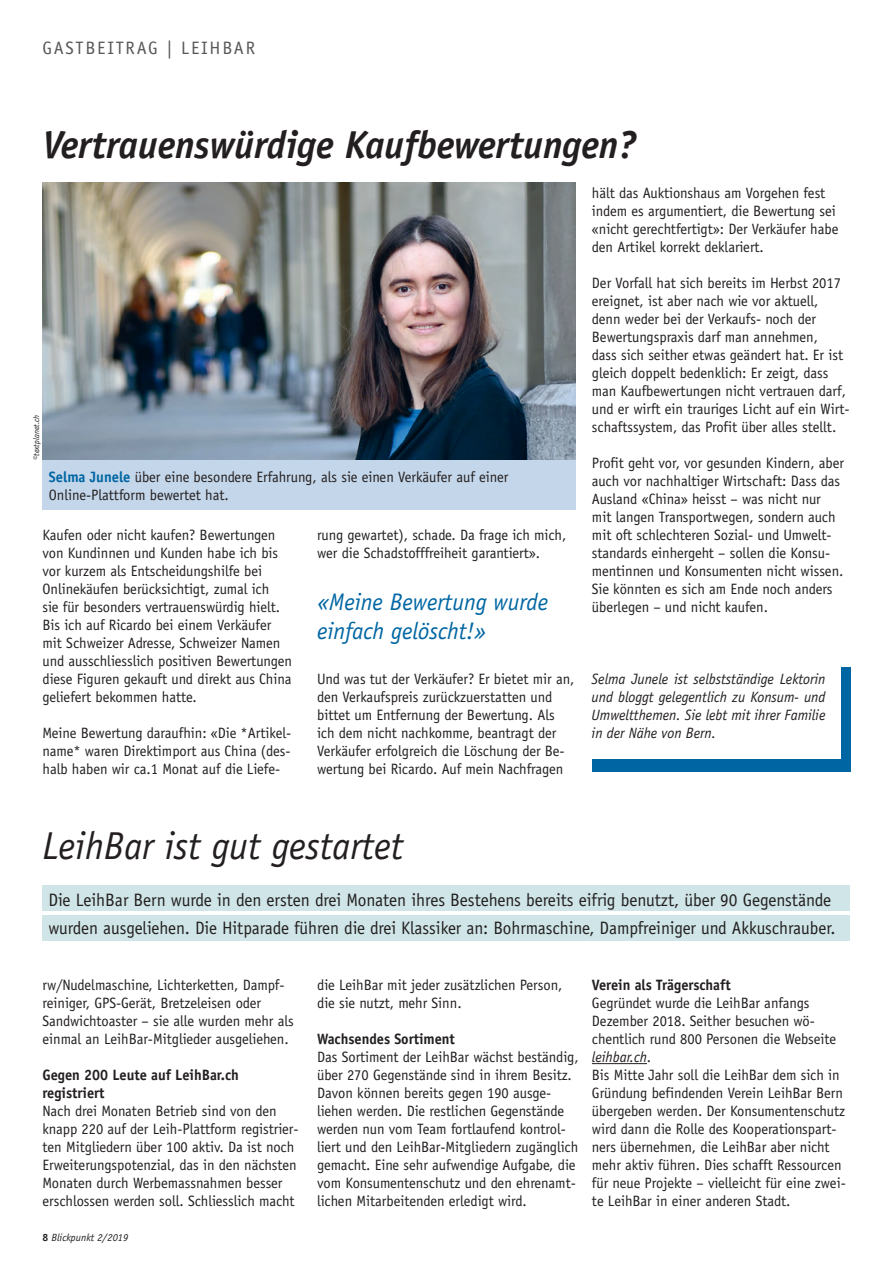
<style>
.page{position:relative;width:893px;height:1263px;background:#fff}
.page>*{position:absolute;margin:0;border:0;box-sizing:border-box;transform-origin:0 0}
.t1{font:italic 700 39px "Officina Sans";color:#231f20}
.t2{font:italic 39px "Officina Sans";color:#231f20}
.t3{font:italic 24px/28.8px "Officina Sans";color:#0066a3}
.t4{font:18px/28.5px "Officina Sans";letter-spacing:-.005em;color:#231f20}
.t5{font:18px "Officina Sans";letter-spacing:.1em;color:#57585a}
.t6{font:15px/18px "Officina Sans";letter-spacing:-.005em;color:#231f20}
.t7{font:italic 15px/18px "Officina Sans";letter-spacing:-.005em;color:#231f20;text-align:justify}
.t8{font:700 15px/18px "Officina Sans";color:#231f20;scale:.96 1}
.t9{font:italic 10.5px "Officina Sans";color:#231f20}
.t10{font:italic 8.25px "Officina Sans";letter-spacing:-.005em;color:#231f20}
.s1{font-weight:700;color:#0066a3}
.s2{font-weight:700;font-style:normal}
.s3{font-style:italic}
</style>
<div class="page">
<div style="left:42px;top:885px;width:808px;height:26px;background:#cfe5e7"></div>
<div style="left:42px;top:915px;width:808px;height:26px;background:#cfe5e7"></div>
<img style="left:43px;top:183px;width:533px;height:277px">
<div style="left:43px;top:460px;width:533px;height:50px;background:#c4d6e9"></div>
<hr style="left:592px;top:1063px;width:55px;height:1px;background:#231f20">
<div style="left:841px;top:668px;width:9px;height:104px;background:#0066a3"></div>
<div style="left:592px;top:759px;width:258px;height:13px;background:#0066a3"></div>
<p class="t5" style="left:43px;top:40px;width:214px">GASTBEITRAG | LEIHBAR</p>
<h1 class="t1" style="left:43px;top:130px;width:595px">Vertrauenswürdige Kaufbewertungen?</h1>
<p class="t10" style="left:33px;top:460px;width:47px;rotate:-90deg">©textplanet.ch</p>
<p class="t6" style="left:49px;top:469px;width:461px"><span class="s1">Selma Junele</span> über eine besondere Erfahrung, als sie einen Verkäufer auf einer<br>Online-Plattform bewertet hat.</p>
<p class="t6" style="left:43px;top:527px;width:251px">Kaufen oder nicht kaufen? Bewertungen von Kundinnen und Kunden habe ich bis vor kurzem als Entscheidungshilfe bei Onlinekäufen berücksichtigt, zumal ich<br>sie für besonders vertrauenswürdig hielt.<br>Bis ich auf Ricardo bei einem Verkäufer mit Schweizer Adresse, Schweizer Namen und ausschliesslich positiven Bewertungen diese Figuren gekauft und direkt aus China geliefert bekommen hatte.</p>
<p class="t6" style="left:43px;top:725px;width:250px;text-align:justify">Meine Bewertung daraufhin: «Die *Artikel&shy;name* waren Direktimport aus China (des&shy;halb haben wir ca.1 Monat auf die Liefe-</p>
<p class="t6" style="left:317px;top:527px;width:251px">rung gewartet), schade. Da frage ich mich, wer die Schadstofffreiheit garantiert».</p>
<h2 class="t3" style="left:317px;top:590px;width:233px">«Meine Bewertung wurde einfach gelöscht!»</h2>
<p class="t6" style="left:317px;top:671px;width:259px">Und was tut der Verkäufer? Er bietet mir an, den Verkaufspreis zurückzuerstatten und bittet um Entfernung der Bewertung. Als ich dem nicht nachkomme, beantragt der Verkäufer erfolgreich die Löschung der Be&shy;wertung bei Ricardo. Auf mein Nachfragen</p>
<p class="t6" style="left:592px;top:185px;width:248px">hält das Auktionshaus am Vorgehen fest indem es argumentiert, die Bewertung sei «nicht gerechtfertigt»: Der Verkäufer habe den Artikel korrekt deklariert.</p>
<p class="t6" style="left:592px;top:275px;width:259px">Der Vorfall hat sich bereits im Herbst 2017 ereignet, ist aber nach wie vor aktuell, denn weder bei der Verkaufs- noch der Bewertungspraxis darf man annehmen,<br>dass sich seither etwas geändert hat. Er ist gleich doppelt bedenklich: Er zeigt, dass man Kaufbewertungen nicht vertrauen darf, und er wirft ein trauriges Licht auf ein Wirt&shy;schaftssystem, das Profit über alles stellt.</p>
<p class="t6" style="left:592px;top:455px;width:254px">Profit geht vor, vor gesunden Kindern, aber auch vor nachhaltiger Wirtschaft: Dass das Ausland «China» heisst – was nicht nur mit langen Transportwegen, sondern auch mit oft schlechteren Sozial- und Umwelt&shy;standards einhergeht – sollen die Konsu&shy;mentinnen und Konsumenten nicht wissen.<br>Sie könnten es sich am Ende noch anders überlegen – und nicht kaufen.</p>
<p class="t7" style="left:592px;top:671px;width:235px">Selma Junele ist selbstständige Lektorin und bloggt gelegentlich zu Konsum- und Umweltthemen. Sie lebt mit ihrer Familie in der Nähe von Bern.</p>
<h1 class="t2" style="left:43px;top:830px;width:362px">LeihBar ist gut gestartet</h1>
<p class="t4" style="left:48px;top:887px;width:789px">Die LeihBar Bern wurde in den ersten drei Monaten ihres Bestehens bereits eifrig benutzt, über 90 Gegenstände wurden ausgeliehen. Die Hitparade führen die drei Klassiker an: Bohrmaschine, Dampfreiniger und Akkuschrauber.</p>
<p class="t6" style="left:43px;top:977px;width:253px">rw/Nudelmaschine, Lichterketten, Dampf&shy;reiniger, GPS-Gerät, Bretzeleisen oder Sandwichtoaster – sie alle wurden mehr als einmal an LeihBar-Mitglieder ausgeliehen.</p>
<p class="t8" style="left:43px;top:1067px;width:206px">Gegen 200 Leute auf LeihBar.ch registriert</p>
<p class="t6" style="left:43px;top:1103px;width:258px">Nach drei Monaten Betrieb sind von den knapp 220 auf der Leih-Plattform registrier&shy;ten Mitgliedern über 100 aktiv. Da ist noch Erweiterungspotenzial, das in den nächsten Monaten durch Werbemassnahmen besser erschlossen werden soll. Schliesslich macht</p>
<p class="t9" style="left:43px;top:1234px;width:87px"><span class="s2">8</span> Blickpunkt 2/2019</p>
<p class="t6" style="left:317px;top:977px;width:247px">die LeihBar mit jeder zusätzlichen Person, die sie nutzt, mehr Sinn.</p>
<p class="t8" style="left:317px;top:1031px;width:145px">Wachsendes Sortiment</p>
<p class="t6" style="left:317px;top:1049px;width:263px">Das Sortiment der LeihBar wächst beständig, über 270 Gegenstände sind in ihrem Besitz.<br>Davon können bereits gegen 190 ausge&shy;liehen werden. Die restlichen Gegenstände werden nun vom Team fortlaufend kontrol&shy;liert und den LeihBar-Mitgliedern zugänglich gemacht. Eine sehr aufwendige Aufgabe, die vom Konsumentenschutz und den ehrenamt&shy;lichen Mitarbeitenden erledigt wird.</p>
<p class="t8" style="left:592px;top:977px;width:146px">Verein als Trägerschaft</p>
<p class="t6" style="left:592px;top:995px;width:255px">Gegründet wurde die LeihBar anfangs Dezem ber 2018. Seither besuchen wö&shy;chentlich rund 800 Personen die Webseite <span class="s3">leihbar.ch</span>.<br>Bis Mitte Jahr soll die LeihBar dem sich in Gründung befindenden Verein LeihBar Bern übergeben werden. Der Konsumentenschutz wird dann die Rolle des Kooperationspart&shy;ners übernehmen, die LeihBar aber nicht mehr aktiv führen. Dies schafft Ressourcen für neue Projekte – vielleicht für eine zwei&shy;te LeihBar in einer anderen Stadt.</p>
</div>
